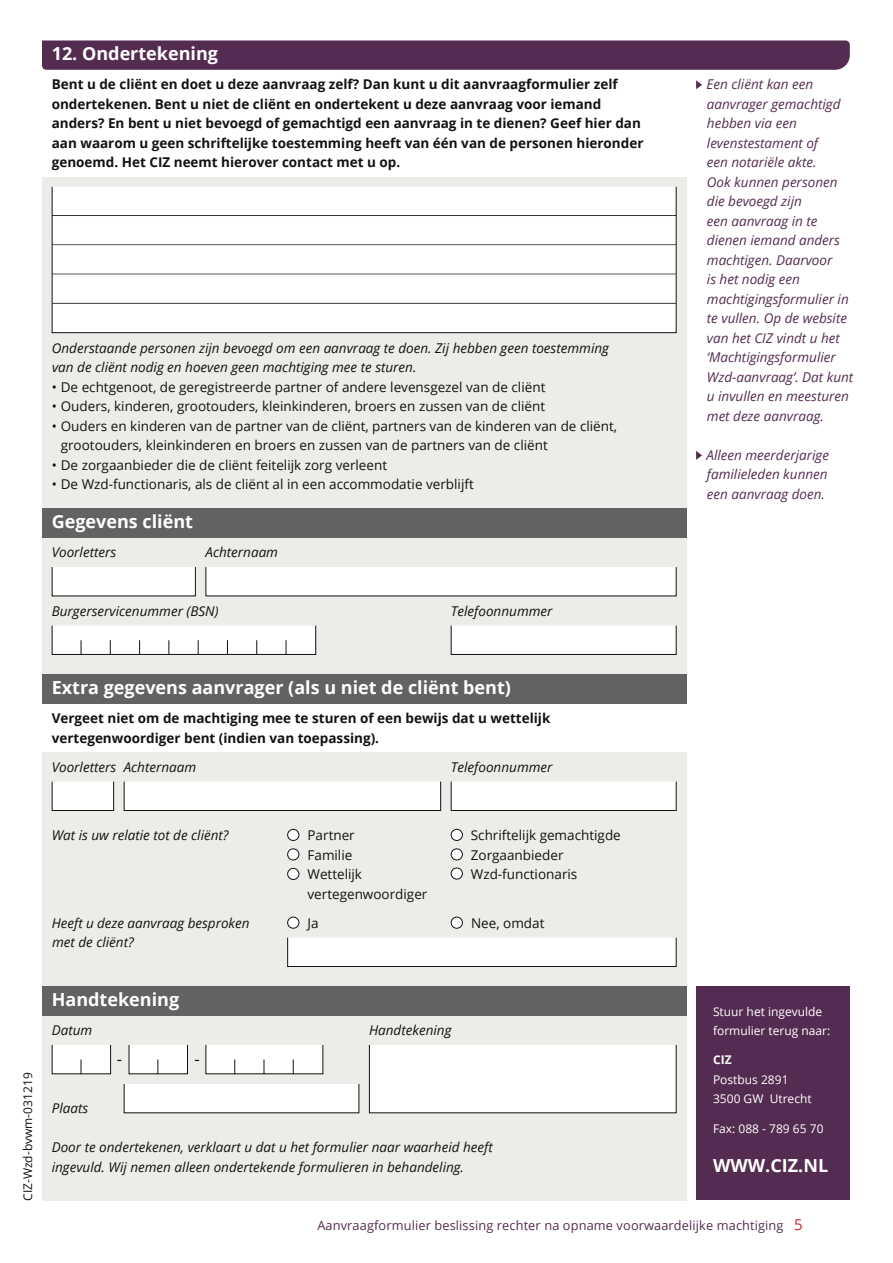
<style>
.page{position:relative;width:893px;height:1263px;background:#fff}
.page>*{position:absolute;margin:0;border:0;box-sizing:border-box;transform-origin:0 0}
.Sectie_02{font:700 18px "Open Sans";color:#fff}
.Sectie_01{font:700 18px "Open Sans";color:#fff}
.t1{font:16.5px "Open Sans";color:#121212}
.Vraag_01{font:italic 13.5px/19.5px "Open Sans";color:#121212}
.Intro_01{font:700 13.5px/19.5px "Open Sans";color:#121212}
.Antwoord_01_bullet{font:13.5px/19.5px "Open Sans";color:#121212}
.Instructie_01{font:italic 13.5px/19.5px "Open Sans";color:#552c51}
.Antwoord_01{font:13.5px "Open Sans";color:#121212}
.t2{font:12.75px "Open Sans";letter-spacing:.01em;color:#552c51}
.t3{font:12px/19.5px "Open Sans";color:#fff}
.t4{font:12px "Open Sans";color:#121212}
.s1{font-weight:700}
.s2{font-size:15px;color:#d7202c}
</style>
<div class="page">
<div style="left:42px;top:177px;width:644px;height:331px;background:#edece8"></div>
<div style="left:42px;top:538px;width:644px;height:136px;background:#edece8"></div>
<div style="left:42px;top:752px;width:644px;height:234px;background:#edece8"></div>
<div style="left:42px;top:1016px;width:644px;height:185px;background:#edece8"></div>
<div style="left:696px;top:986px;width:154px;height:214px;background:#552c51"></div>
<svg style="left:696px;top:80px;width:6px;height:9px"></svg>
<div style="left:42px;top:41px;width:808px;height:29px;background:#552c51"></div>
<div style="left:42px;top:674px;width:644px;height:30px;background:#606362"></div>
<div style="left:42px;top:986px;width:644px;height:30px;background:#606362"></div>
<svg style="left:696px;top:451px;width:6px;height:9px"></svg>
<div style="left:42px;top:508px;width:644px;height:30px;background:#606362"></div>
<div style="left:51px;top:186px;width:626px;height:147px;background:#fff"></div>
<svg style="left:51px;top:625px;width:265px;height:30px;background:#f1f1f1"></svg>
<svg style="left:51px;top:567px;width:145px;height:30px;background:#f3f3f3"></svg>
<svg style="left:205px;top:567px;width:472px;height:30px;background:#f5f5f5"></svg>
<svg style="left:450px;top:625px;width:227px;height:30px;background:#f4f4f4"></svg>
<svg style="left:51px;top:781px;width:63px;height:30px;background:#efefef"></svg>
<svg style="left:123px;top:781px;width:318px;height:30px;background:#f6f6f5"></svg>
<svg style="left:287px;top:937px;width:390px;height:30px;background:#f5f5f5"></svg>
<div style="left:288px;top:829px;width:11px;height:11px;background:#fff;border-radius:50%"></div>
<div style="left:287px;top:829px;width:12px;height:12px;border:1px solid #121212;border-radius:50%"></div>
<div style="left:288px;top:917px;width:11px;height:11px;background:#fff;border-radius:50%"></div>
<div style="left:287px;top:917px;width:12px;height:12px;border:1px solid #121212;border-radius:50%"></div>
<div style="left:451px;top:917px;width:11px;height:11px;background:#fff;border-radius:50%"></div>
<div style="left:451px;top:917px;width:12px;height:12px;border:1px solid #121212;border-radius:50%"></div>
<div style="left:451px;top:829px;width:11px;height:11px;background:#fff;border-radius:50%"></div>
<div style="left:451px;top:829px;width:12px;height:12px;border:1px solid #121212;border-radius:50%"></div>
<div style="left:288px;top:849px;width:11px;height:11px;background:#fff;border-radius:50%"></div>
<div style="left:287px;top:848px;width:12px;height:12px;border:1px solid #121212;border-radius:50%"></div>
<div style="left:451px;top:849px;width:11px;height:11px;background:#fff;border-radius:50%"></div>
<div style="left:451px;top:848px;width:12px;height:12px;border:1px solid #121212;border-radius:50%"></div>
<div style="left:451px;top:868px;width:11px;height:11px;background:#fff;border-radius:50%"></div>
<div style="left:451px;top:867px;width:12px;height:12px;border:1px solid #121212;border-radius:50%"></div>
<div style="left:288px;top:868px;width:11px;height:11px;background:#fff;border-radius:50%"></div>
<div style="left:287px;top:868px;width:12px;height:12px;border:1px solid #121212;border-radius:50%"></div>
<svg style="left:450px;top:781px;width:227px;height:30px;background:#f4f4f4"></svg>
<div style="left:123px;top:1084px;width:237px;height:29px;background:#fff"></div>
<div style="left:369px;top:1045px;width:308px;height:68px;background:#fff"></div>
<svg style="left:51px;top:1044px;width:60px;height:30px;background:#efefef"></svg>
<svg style="left:128px;top:1044px;width:60px;height:30px;background:#efefef"></svg>
<svg style="left:205px;top:1045px;width:119px;height:29px;background:#f2f2f2"></svg>
<h3 class="Sectie_01" style="left:52px;top:41px;width:168px">12. Ondertekening</h3>
<p class="Intro_01" style="left:52px;top:74px;width:593px">Bent u de cliënt en doet u deze aanvraag zelf? Dan kunt u dit aanvraagformulier zelf ondertekenen. Bent u niet de cliënt en ondertekent u deze aanvraag voor iemand anders? En bent u niet bevoegd of gemachtigd een aanvraag in te dienen? Geef hier dan aan waarom u geen schriftelijke toestemming heeft van één van de personen hieronder genoemd. Het CIZ neemt hierover contact met u op.</p>
<p class="Instructie_01" style="left:706px;top:74px;width:148px">Een cliënt kan een aanvrager gemachtigd hebben via een levenstestament of<br>een notariële akte.<br>Ook kunnen personen die bevoegd zijn<br>een aanvraag in te dienen iemand anders machtigen. Daarvoor<br>is het nodig een machtigingsformulier in te vullen. Op de website van het CIZ vindt u het ‘Machtigingsformulier<br>Wzd-aanvraag’. Dat kunt u invullen en meesturen met deze aanvraag.</p>
<p class="Vraag_01" style="left:52px;top:337px;width:559px">Onderstaande personen zijn bevoegd om een aanvraag te doen. Zij hebben geen toestemming van de cliënt nodig en hoeven geen machtiging mee te sturen.</p>
<p class="Antwoord_01_bullet" style="left:52px;top:377px;width:495px">• De echtgenoot, de geregistreerde partner of andere levensgezel van de cliënt</p>
<p class="Antwoord_01_bullet" style="left:52px;top:396px;width:495px">• Ouders, kinderen, grootouders, kleinkinderen, broers en zussen van de cliënt</p>
<p class="Antwoord_01_bullet" style="left:61px;top:416px;width:558px;text-indent:-9px">• Ouders en kinderen van de partner van de cliënt, partners van de kinderen van de cliënt, grootouders, kleinkinderen en broers en zussen van de partners van de cliënt</p>
<p class="Antwoord_01_bullet" style="left:52px;top:455px;width:337px">• De zorgaanbieder die de cliënt feitelijk zorg verleent</p>
<p class="Antwoord_01_bullet" style="left:52px;top:474px;width:424px">• De Wzd-functionaris, als de cliënt al in een accommodatie verblijft</p>
<p class="Instructie_01" style="left:706px;top:445px;width:124px;text-align:justify">Alleen meerderjarige familieleden kunnen een aanvraag doen.</p>
<h3 class="Sectie_02" style="left:52px;top:509px;width:143px">Gegevens cliënt</h3>
<p class="Vraag_01" style="left:52px;top:542px;width:66px">Voorletters</p>
<p class="Vraag_01" style="left:206px;top:542px;width:74px">Achternaam</p>
<p class="Vraag_01" style="left:52px;top:601px;width:168px">Burgerservicenummer (BSN)</p>
<p class="Vraag_01" style="left:451px;top:601px;width:103px">Telefoonnummer</p>
<h3 class="Sectie_02" style="left:52px;top:675px;width:461px">Extra gegevens aanvrager (als u niet de cliënt bent)</h3>
<p class="Intro_01" style="left:52px;top:708px;width:500px">Vergeet niet om de machtiging mee te sturen of een bewijs dat u wettelijk vertegenwoordiger bent (indien van toepassing).</p>
<p class="Vraag_01" style="left:52px;top:757px;width:66px">Voorletters</p>
<p class="Vraag_01" style="left:124px;top:757px;width:74px">Achternaam</p>
<p class="Vraag_01" style="left:451px;top:757px;width:103px">Telefoonnummer</p>
<p class="t4" style="left:20px;top:1201px;width:130px;rotate:-90deg">CIZ-Wzd-bvwm-031219</p>
<p class="Vraag_01" style="left:52px;top:825px;width:178px">Wat is uw relatie tot de cliënt?</p>
<p class="Vraag_01" style="left:52px;top:913px;width:199px">Heeft u deze aanvraag besproken met de cliënt?</p>
<h3 class="Sectie_02" style="left:52px;top:987px;width:129px">Handtekening</h3>
<p class="Vraag_01" style="left:52px;top:1020px;width:42px">Datum</p>
<p class="Vraag_01" style="left:52px;top:1098px;width:38px">Plaats</p>
<p class="t1" style="left:117px;top:1048px;width:7px">-</p>
<p class="t1" style="left:194px;top:1048px;width:7px">-</p>
<p class="Antwoord_01" style="left:308px;top:826px;width:49px">Partner</p>
<p class="Antwoord_01" style="left:471px;top:826px;width:151px">Schriftelijk gemachtigde</p>
<p class="Antwoord_01" style="left:308px;top:845px;width:46px">Familie</p>
<p class="Antwoord_01" style="left:471px;top:845px;width:94px">Zorgaanbieder</p>
<p class="Antwoord_01" style="left:308px;top:865px;width:56px">Wettelijk</p>
<p class="Antwoord_01" style="left:471px;top:865px;width:108px">Wzd-functionaris</p>
<p class="Antwoord_01" style="left:308px;top:884px;width:121px">vertegenwoordiger</p>
<p class="Antwoord_01" style="left:308px;top:914px;width:13px">Ja</p>
<p class="Antwoord_01" style="left:471px;top:914px;width:75px">Nee, omdat</p>
<p class="Vraag_01" style="left:369px;top:1020px;width:84px">Handtekening</p>
<p class="Vraag_01" style="left:52px;top:1137px;width:443px">Door te ondertekenen, verklaart u dat u het formulier naar waarheid heeft</p>
<p class="Vraag_01" style="left:52px;top:1156px;width:414px">ingevuld. Wij nemen alleen ondertekende formulieren in behandeling.</p>
<p class="t3" style="left:713px;top:1001px;width:119px">Stuur het ingevulde formulier terug naar:</p>
<p class="t3" style="left:713px;top:1050px;width:100px"><span class="s1">CIZ<br></span>Postbus 2891<br>3500 GW Utrecht</p>
<p class="t3" style="left:713px;top:1118px;width:112px">Fax: 088 - 789 65 70</p>
<p class="Sectie_02" style="left:713px;top:1152px;width:117px">WWW.CIZ.NL</p>
<p class="t2" style="left:317px;top:1217px;width:487px">Aanvraagformulier beslissing rechter na opname voorwaardelijke machtiging <span class="s2">5</span></p>
</div>
